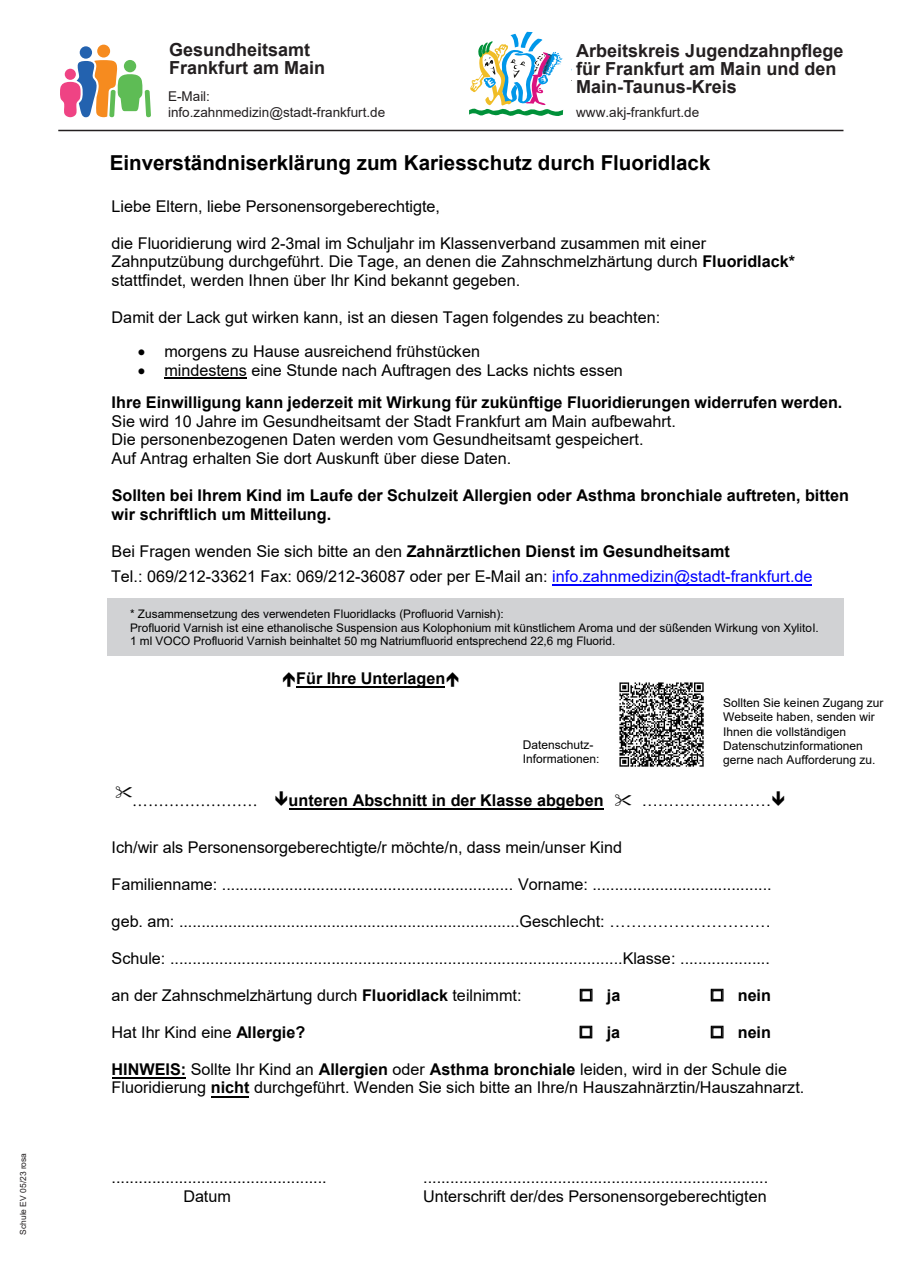
<style>
.page{position:relative;width:902px;height:1272px;background:#fff}
.page>*{position:absolute;margin:0;border:0;box-sizing:border-box;transform-origin:0 0}
.t1{font:700 20.55px "Arial";color:#000}
.t2{font:700 18px/18px "Arial";color:#231f20}
.t3{font:16.2px/18.6px "Arial";color:#000}
.t4{font:700 16.2px/18.6px "Arial";color:#000}
.t5{font:16.2px "Minion Pro";color:#000}
.t6{font:16.2px "Arial";color:#000}
.t7{font:700 14.55px/17px "Arial";color:#000}
.t8{font:13.5px/16.2px "Arial";color:#231f20}
.t9{font:12px/14.4px "Arial";color:#000}
.t10{font:11.85px/13.5px "Arial";letter-spacing:-.005em;color:#000}
.t11{font:8.4px "Arial";color:#231f20}
.s1{font-weight:700}
.s2{font-style:inherit}
.s3{color:#00f}
</style>
<div class="page">
<div style="left:107px;top:598px;width:736px;height:57px;background:#d1d2d4"></div>
<hr style="left:164px;top:378px;width:83px;height:1px;background:#000">
<hr style="left:112px;top:1077px;width:74px;height:1px;background:#000">
<hr style="left:211px;top:1095px;width:38px;height:2px;background:#000">
<hr style="left:552px;top:584px;width:260px;height:1px;background:#00f">
<div style="left:97px;top:45px;width:13px;height:13px;background:#f68b1f;border-radius:50%"></div>
<div style="left:80px;top:46px;width:12px;height:13px;background:#2362af;border-radius:50%"></div>
<svg style="left:60px;top:60px;width:91px;height:57px"></svg>
<div style="left:124px;top:60px;width:12px;height:12px;background:#5ebc55;border-radius:50%"></div>
<svg style="left:469px;top:32px;width:94px;height:84px"></svg>
<hr style="left:58px;top:130px;width:785px;height:1px;background:#231f20">
<hr style="left:296px;top:686px;width:149px;height:2px;background:#000">
<img style="left:619px;top:682px;width:85px;height:85px">
<hr style="left:289px;top:807px;width:314px;height:2px;background:#000">
<p class="t11" style="left:17px;top:1234px;width:83px;rotate:-90deg">Schule EV 05/23 rosa</p>
<p class="t2" style="left:169px;top:41px;width:158px">Gesundheitsamt<br>Frankfurt am Main</p>
<p class="t2" style="left:576px;top:41px;width:269px">Arbeitskreis Jugendzahnpflege für Frankfurt am Main und den<br>Main-Taunus-Kreis</p>
<p class="t7" style="left:171px;top:51px;width:213px">STADT FRANKFURT AM MAIN</p>
<p class="t7" style="left:527px;top:51px;width:275px">ARBEITSKREIS JUGENDZAHNPFLEGE</p>
<p class="t7" style="left:171px;top:68px;width:123px">DER MAGISTRAT</p>
<p class="t7" style="left:527px;top:68px;width:213px">für Frankfurt am Main und den<br>Main-Taunus-Kreis</p>
<p class="t8" style="left:168px;top:88px;width:219px">E-Mail: info.zahnmedizin@stadt-frankfurt.de</p>
<p class="t8" style="left:576px;top:104px;width:125px">www.akj-frankfurt.de</p>
<p class="t1" style="left:110px;top:149px;width:602px">Einverständniserklärung zum Kariesschutz durch Fluoridlack</p>
<p class="t3" style="left:112px;top:197px;width:330px">Liebe Eltern, liebe Personensorgeberechtigte,</p>
<p class="t3" style="left:112px;top:234px;width:685px">die Fluoridierung wird 2-3mal im Schuljahr im Klassenverband zusammen mit einer<br>Zahnputzübung durchgeführt. Die Tage, an denen die Zahnschmelzhärtung durch <span class="s1">Fluoridlack* </span>stattfinde<span class="s2">t</span>, werden Ihnen über Ihr Kind bekannt gegeben.</p>
<p class="t3" style="left:112px;top:308px;width:550px">Damit der Lack gut wirken kann, ist an diesen Tagen folgendes zu beachten:</p>
<p class="t3" style="left:138px;top:341px;width:343px">• morgens zu Hause ausreichend frühstücken</p>
<p class="t3" style="left:112px;top:354px;width:732px;line-height:32.2px;text-indent:26px">• mindestens eine Stunde nach Auftragen des Lacks nichts essen<br><span class="s1">Ihre Einwilligung kann jederzeit</span> <span class="s1">mit Wirkung</span> <span class="s1">für</span> <span class="s1">zukünftige Fluoridierungen</span> <span class="s1">widerrufen werden.</span></p>
<p class="t3" style="left:112px;top:412px;width:565px">Sie wird 10 Jahre im Gesundheitsamt der Stadt Frankfurt am Main aufbewahrt.<br>Die personenbezogenen Daten werden vom Gesundheitsamt gespeichert.<br>Auf Antrag erhalten Sie dort Auskunft über diese Daten.</p>
<p class="t4" style="left:112px;top:486px;width:738px">Sollten bei Ihrem Kind im Laufe der Schulzeit Allergien oder Asthma bronchiale auftreten, bitten wir schriftlich um Mitteilung.</p>
<p class="t3" style="left:111px;top:538px;width:703px;line-height:25.2px">Bei Fragen wenden Sie sich bitte an den <span class="s1">Zahnärztlichen Dienst</span> <span class="s1">im Gesundheitsamt<br></span>Tel.: 069/212-33621 Fax: 069/212-36087 oder per E-Mail an: <span class="s3">info.zahnmedizin@stadt-frankfurt.de</span></p>
<p class="t10" style="left:130px;top:607px;width:690px">* Zusammensetzung des verwendeten Fluoridlacks (Profluorid Varnish):<br>Profluorid Varnish ist eine ethanolische Suspension aus Kolophonium mit künstlichem Aroma und der süßenden Wirkung von Xylitol.<br>1 ml VOCO Profluorid Varnish beinhaltet 50 mg Natriumfluorid entsprechend 22,6 mg Fluorid.</p>
<p class="t4" style="left:296px;top:669px;width:151px">Für Ihre Unterlagen</p>
<p class="t9" style="left:522px;top:737px;width:78px">Datenschutz-<br>Informationen:</p>
<p class="t9" style="left:723px;top:695px;width:162px">Sollten Sie keinen Zugang zur<br>Webseite haben, senden wir<br>Ihnen die vollständigen<br>Datenschutzinformationen gerne nach Aufforderung zu.</p>
<p class="t5" style="left:132px;top:789px;width:127px">……………………</p>
<p class="t4" style="left:288px;top:791px;width:316px">unteren Abschnitt in der Klasse abgeben</p>
<p class="t6" style="left:641px;top:789px;width:131px">……………………</p>
<p class="t3" style="left:111px;top:837px;width:512px">Ich/wir als Personensorgeberechtigte/r möchte/n, dass mein/unser Kind</p>
<p class="t3" style="left:112px;top:874px;width:661px">Familienname: ................................................................. Vorname: ........................................</p>
<p class="t3" style="left:112px;top:911px;width:660px">geb. am: ............................................................................Geschlecht: …………………………</p>
<p class="t3" style="left:112px;top:948px;width:659px">Schule: .....................................................................................................Klasse: ....................</p>
<p class="t3" style="left:112px;top:985px;width:411px">an der Zahnschmelzhärtung durch <span class="s1">Fluoridlack</span> teilnimmt:</p>
<p class="t4" style="left:579px;top:986px;width:43px">□ ja</p>
<p class="t4" style="left:710px;top:986px;width:63px">□ nein</p>
<p class="t3" style="left:111px;top:1022px;width:195px">Hat Ihr Kind eine <span class="s1">Allergie?</span></p>
<p class="t4" style="left:578px;top:1023px;width:43px">□ ja</p>
<p class="t4" style="left:710px;top:1023px;width:63px">□ nein</p>
<p class="t3" style="left:112px;top:1059px;width:694px"><span class="s1">HINWEIS:</span> Sollte Ihr Kind an <span class="s1">Allergien</span> oder <span class="s1">Asthma bronchiale</span> leiden, wird in der Schule die<br>Fluoridierung <span class="s1">nicht</span> durchgeführt. Wenden Sie sich bitte an Ihre<span class="s2">/</span>n Hauszah<span class="s2">närztin</span>/Hauszahn<span class="s2">arzt</span>.</p>
<p class="t3" style="left:111px;top:1168px;width:217px">................................................</p>
<p class="t3" style="left:423px;top:1168px;width:346px">.............................................................................</p>
<p class="t3" style="left:183px;top:1186px;width:49px">Datum</p>
<p class="t3" style="left:423px;top:1186px;width:345px">Unterschrift der/des Personensorgeberechtigten</p>
</div>
